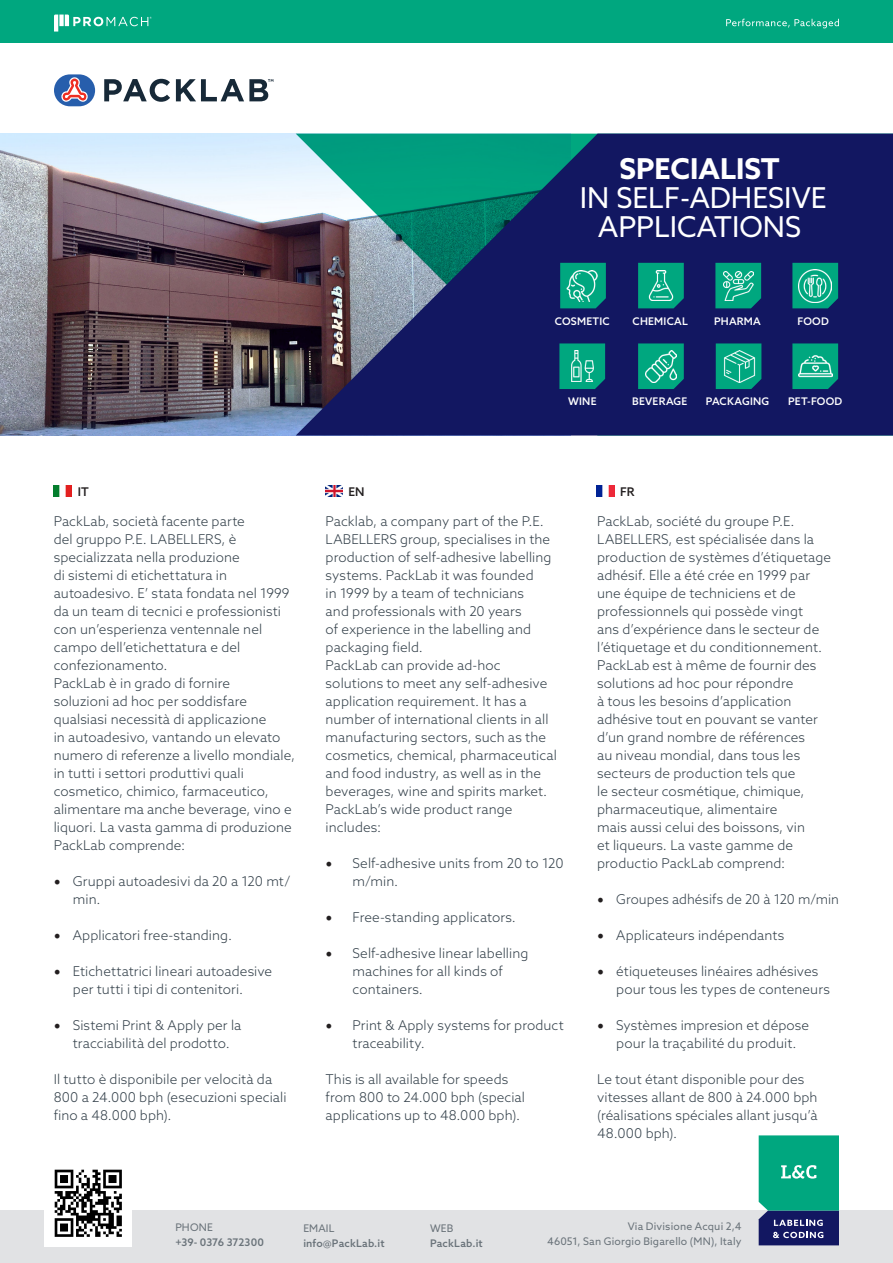
<style>
.page{position:relative;width:893px;height:1263px;background:#fff}
.page>*{position:absolute;margin:0;border:0;box-sizing:border-box;transform-origin:0 0}
.t1{font:28.8px/28.8px "Azo Sans";color:#fff;text-align:center}
.t2{font:700 28.8px "Azo Sans";color:#fff}
.t3{font:300 13.5px/18px "Azo Sans";letter-spacing:.005em;color:#313e48}
.t4{font:500 12px "Azo Sans";color:#231f20}
.t5{font:10.5px/15px "Azo Sans";letter-spacing:.02em;color:#6a737a;text-align:right}
.t6{font:500 10.5px "Azo Sans";letter-spacing:.02em;color:#fff}
.t7{font:500 10.5px "Azo Sans";letter-spacing:.015em;color:#6a737a}
.s1{font-family:"Minion Pro";font-weight:400;font-size:18px;color:#231f20}
</style>
<div class="page">
<img style="left:0;top:134px;width:296px;height:301px">
<svg style="left:296px;top:134px;width:597px;height:301px;background:#1f376a"></svg>
<div style="left:0;top:0;width:893px;height:42px;background:#00a77f"></div>
<svg style="left:54px;top:15px;width:98px;height:17px"></svg>
<svg style="left:726px;top:19px;width:113px;height:9px"></svg>
<div style="left:0;top:1210px;width:893px;height:53px;background:#e1e2e4"></div>
<div style="left:54px;top:74px;width:41px;height:32px;background:#275eac;border-radius:16px"></div>
<svg style="left:60px;top:77px;width:29px;height:25px"></svg>
<svg style="left:104px;top:79px;width:66px;height:23px"></svg>
<svg style="left:176px;top:79px;width:97px;height:22px"></svg>
<img style="left:54px;top:485px;width:17px;height:11px">
<img style="left:597px;top:485px;width:17px;height:11px">
<img style="left:325px;top:485px;width:18px;height:11px">
<svg style="left:559px;top:343px;width:46px;height:46px"></svg>
<img style="left:567px;top:351px;width:31px;height:30px">
<svg style="left:560px;top:263px;width:46px;height:45px"></svg>
<img style="left:566px;top:270px;width:31px;height:31px">
<svg style="left:792px;top:343px;width:46px;height:46px"></svg>
<img style="left:799px;top:349px;width:33px;height:34px">
<svg style="left:792px;top:263px;width:46px;height:45px"></svg>
<img style="left:799px;top:269px;width:33px;height:33px">
<svg style="left:716px;top:343px;width:45px;height:46px"></svg>
<img style="left:723px;top:350px;width:32px;height:32px">
<svg style="left:715px;top:263px;width:46px;height:45px"></svg>
<img style="left:724px;top:271px;width:29px;height:30px">
<svg style="left:638px;top:343px;width:46px;height:46px"></svg>
<img style="left:645px;top:350px;width:32px;height:32px">
<svg style="left:638px;top:263px;width:46px;height:45px"></svg>
<img style="left:646px;top:271px;width:29px;height:29px">
<img style="left:44px;top:1169px;width:87px;height:77px">
<svg style="left:759px;top:1135px;width:80px;height:110px;background:#16857f"></svg>
<h1 class="t2" style="left:620px;top:150px;width:162px">SPECIALIST</h1>
<h1 class="t1" style="left:580px;top:183px;width:248px">IN SELF-ADHESIVE<br>APPLICATIONS</h1>
<p class="t6" style="left:555px;top:314px;width:56px">COSMETIC</p>
<p class="t6" style="left:633px;top:314px;width:57px">CHEMICAL</p>
<p class="t6" style="left:714px;top:314px;width:48px">PHARMA</p>
<p class="t6" style="left:797px;top:314px;width:33px">FOOD</p>
<p class="t6" style="left:568px;top:395px;width:30px">WINE</p>
<p class="t6" style="left:632px;top:395px;width:57px">BEVERAGE</p>
<p class="t6" style="left:706px;top:395px;width:65px">PACKAGING</p>
<p class="t6" style="left:788px;top:395px;width:56px">PET-FOOD</p>
<p class="t4" style="left:78px;top:483px;width:12px">IT</p>
<p class="t4" style="left:348px;top:483px;width:18px">EN</p>
<p class="t4" style="left:620px;top:483px;width:16px">FR</p>
<p class="t3" style="left:54px;top:512px;width:243px">PackLab, società facente parte<br>del gruppo P.E. LABELLERS, è specializzata nella produzione<br>di sistemi di etichettatura in autoadesivo. E’ stata fondata nel 1999 da un team di tecnici e professionisti con un’esperienza ventennale nel campo dell’etichettatura e del confezionamento.<br>PackLab è in grado di fornire<br>soluzioni ad hoc per soddisfare qualsiasi necessità di applicazione<br>in autoadesivo, vantando un elevato numero di referenze a livello mondiale, in tutti i settori produttivi quali cosmetico, chimico, farmaceutico, alimentare ma anche beverage, vino e liquori. La vasta gamma di produzione<br>PackLab comprende:</p>
<p class="t3" style="left:73px;top:872px;width:219px;text-indent:-19px"><span class="s1">•</span> Gruppi autoadesivi da 20 a 120 mt/ min.</p>
<p class="t3" style="left:54px;top:926px;width:180px"><span class="s1">•</span> Applicatori free-standing.</p>
<p class="t3" style="left:73px;top:962px;width:201px;text-indent:-19px"><span class="s1">•</span> Etichettatrici lineari autoadesive per tutti i tipi di contenitori.</p>
<p class="t3" style="left:54px;top:1016px;width:189px;text-align:center"><span class="s1">•</span> Sistemi Print &amp; Apply per la tracciabilità del prodotto.</p>
<p class="t3" style="left:54px;top:1070px;width:234px">Il tutto è disponibile per velocità da<br>800 a 24.000 bph (esecuzioni speciali fino a 48.000 bph).</p>
<p class="t3" style="left:326px;top:512px;width:233px">Packlab, a company part of the P.E.<br>LABELLERS group, specialises in the production of self-adhesive labelling systems. PackLab it was founded<br>in 1999 by a team of technicians<br>and professionals with 20 years<br>of experience in the labelling and packaging field.<br>PackLab can provide ad-hoc solutions to meet any self-adhesive application requirement. It has a number of international clients in all manufacturing sectors, such as the cosmetics, chemical, pharmaceutical and food industry, as well as in the beverages, wine and spirits market.<br>PackLab’s wide product range includes:</p>
<p class="t3" style="left:353px;top:854px;width:213px;text-indent:-27px"><span class="s1">•</span> Self-adhesive units from 20 to 120 m/min.</p>
<p class="t3" style="left:326px;top:908px;width:192px"><span class="s1">•</span> Free-standing applicators.</p>
<p class="t3" style="left:353px;top:944px;width:177px;text-indent:-27px"><span class="s1">•</span> Self-adhesive linear labelling machines for all kinds of containers.</p>
<p class="t3" style="left:353px;top:1016px;width:213px;text-indent:-27px"><span class="s1">•</span> Print &amp; Apply systems for product traceability.</p>
<p class="t3" style="left:326px;top:1070px;width:201px">This is all available for speeds from 800 to 24.000 bph (special applications up to 48.000 bph).</p>
<p class="t3" style="left:597px;top:512px;width:235px">PackLab, société du groupe P.E.<br>LABELLERS, est spécialisée dans la production de systèmes d’étiquetage adhésif. Elle a été crée en 1999 par une équipe de techniciens et de professionnels qui possède vingt<br>ans d’expérience dans le secteur de l’étiquetage et du conditionnement.<br>PackLab est à même de fournir des solutions ad hoc pour répondre<br>à tous les besoins d’application adhésive tout en pouvant se vanter d’un grand nombre de références<br>au niveau mondial, dans tous les secteurs de production tels que<br>le secteur cosmétique, chimique, pharmaceutique, alimentaire<br>mais aussi celui des boissons, vin<br>et liqueurs. La vaste gamme de productio PackLab comprend:</p>
<p class="t3" style="left:597px;top:890px;width:243px"><span class="s1">•</span> Groupes adhésifs de 20 à 120 m/min</p>
<p class="t3" style="left:597px;top:926px;width:189px"><span class="s1">•</span> Applicateurs indépendants</p>
<p class="t3" style="left:616px;top:962px;width:215px;text-indent:-19px"><span class="s1">•</span> étiqueteuses linéaires adhésives pour tous les types de conteneurs</p>
<p class="t3" style="left:597px;top:1016px;width:214px;text-align:center"><span class="s1">•</span> Systèmes impresion et dépose pour la traçabilité du produit.</p>
<p class="t3" style="left:597px;top:1070px;width:222px">Le tout étant disponible pour des vitesses allant de 800 à 24.000 bph (réalisations spéciales allant jusqu’à<br>48.000 bph).</p>
<p class="t5" style="left:175px;top:1220px;width:39px">PHONE</p>
<p class="t7" style="left:175px;top:1236px;width:90px">+39- 0376 372300</p>
<p class="t7" style="left:210px;top:1235px;width:83px">info@PackLab.it</p>
<p class="t5" style="left:303px;top:1220px;width:33px">EMAIL</p>
<p class="t7" style="left:303px;top:1236px;width:83px">info@PackLab.it</p>
<p class="t5" style="left:430px;top:1220px;width:25px">WEB</p>
<p class="t7" style="left:430px;top:1236px;width:54px">PackLab.it</p>
<p class="t5" style="left:547px;top:1219px;width:196px">Via Divisione Acqui 2,4<br>46051, San Giorgio Bigarello (MN), Italy</p>
</div>
